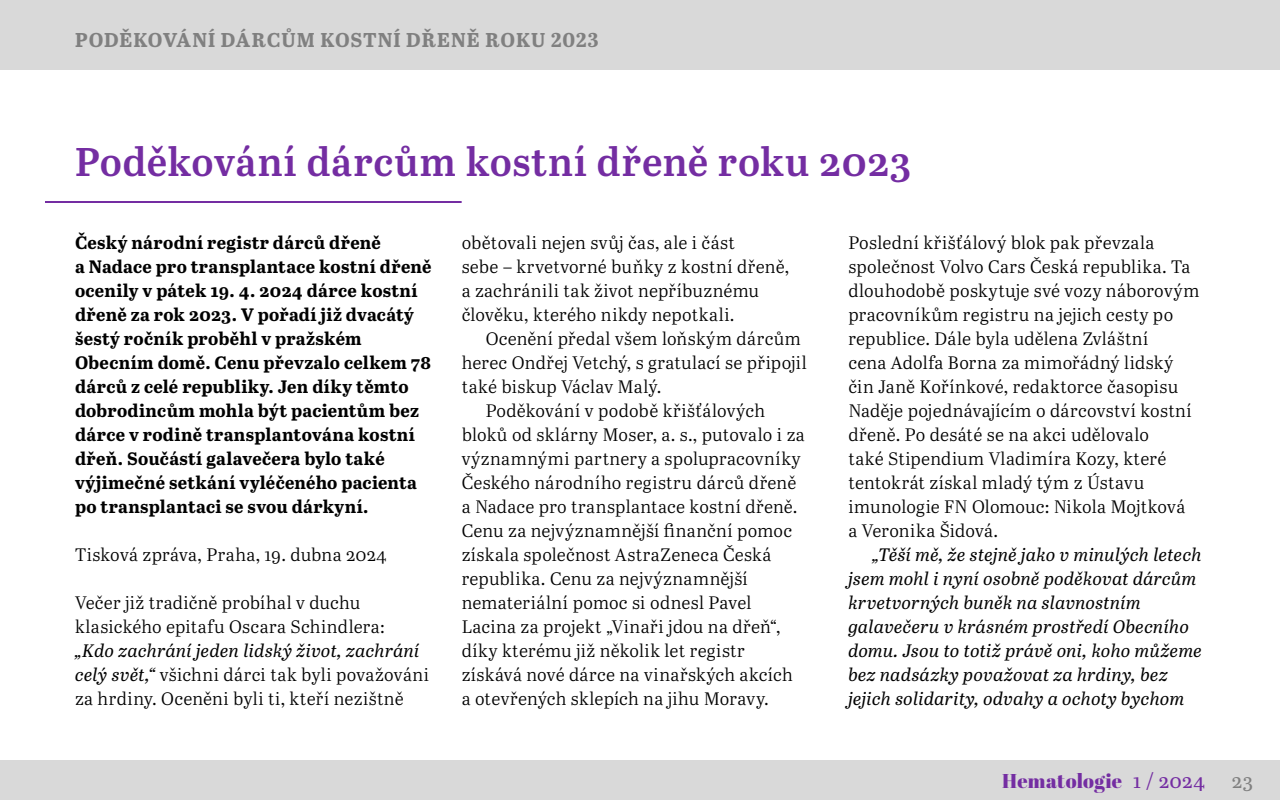
<style>
.page{position:relative;width:1280px;height:800px;background:#fff}
.page>*{position:absolute;margin:0;border:0;box-sizing:border-box;transform-origin:0 0}
.nadpis{font:600 40px "Abril Text";letter-spacing:.015em;color:#742da2}
.zahlavi{font:700 20px "Abril Text";letter-spacing:.045em;color:#808080}
.t1{font:20px "Abril Fatface";letter-spacing:.015em;color:#742da2}
.t2{font:20px "Abril Text";color:#808080}
.text{font:18px/24px "Abril Text Lt";letter-spacing:.015em;color:#000}
.text_souhrn{font:700 18px/24px "Abril Text";letter-spacing:.015em;color:#000}
.text_prvni{font:18px/24px "Abril Text Lt";letter-spacing:.015em;color:#000}
.text-2{font:italic 18px/24px "Abril Text";letter-spacing:.015em;color:#000}
.s1{font-family:"Abril Text";font-style:italic}
.s2{font-family:"Abril Text"}
</style>
<div class="page">
<div style="left:0;top:760px;width:1280px;height:40px;background:#d9d9d9"></div>
<div style="left:0;top:0;width:1280px;height:70px;background:#d9d9d9"></div>
<hr style="left:45px;top:201px;width:417px;height:2px;background:#742da2">
<p class="zahlavi" style="left:75px;top:25px;width:525px">PODĚKOVÁNÍ DÁRCŮM KOSTNÍ DŘENĚ ROKU 2023</p>
<p class="nadpis" style="left:75px;top:133px;width:837px">Poděkování dárcům kostní dřeně roku 2023</p>
<p class="text_souhrn" style="left:75px;top:230px;width:358px">Český národní registr dárců dřeně<br>a Nadace pro transplantace kostní dřeně ocenily v pátek 19. 4. 2024 dárce kostní dřeně za rok 2023. V pořadí již dvacátý šestý ročník proběhl v pražském Obecním domě. Cenu převzalo celkem 78 dárců z celé republiky. Jen díky těmto dobrodincům mohla být pacientům bez dárce v rodině transplantována kostní dřeň. Součástí galavečera bylo také výjimečné setkání vyléčeného pacienta po transplantaci se svou dárkyní.</p>
<p class="text_prvni" style="left:75px;top:542px;width:313px">Tisková zpráva, Praha, 19. dubna 2024</p>
<p class="text_prvni" style="left:75px;top:590px;width:356px">Večer již tradičně probíhal v duchu klasického epitafu Oscara Schindlera:<br><span class="s1">„Kdo zachrání jeden lidský život, zachrání celý svět,“</span> všichni dárci tak byli považováni za hrdiny. Oceněni byli ti, kteří nezištně</p>
<p class="text_prvni" style="left:462px;top:230px;width:329px">obětovali nejen svůj čas, ale i část<br>sebe – krvetvorné buňky z kostní dřeně, a zachránili tak život nepříbuznému člověku, kterého nikdy nepotkali.</p>
<p class="text" style="left:462px;top:326px;width:347px;text-indent:24px">Ocenění předal všem loňským dárcům herec Ondřej Vetchý, s gratulací se připojil také biskup Václav Malý.</p>
<p class="text" style="left:462px;top:398px;width:345px;text-indent:24px">Poděkování v podobě křišťálových bloků od sklárny Moser, a. s., putovalo i za významnými partnery a spolupracovníky Českého národního registru dárců dřeně a Nadace pro transplantace kostní dřeně.<br>Cenu za nejvýznamnější finanční pomoc získala společnost AstraZeneca Česká republika. Cenu za nejvýznamnější nemateriální pomoc si odnesl Pavel Lacina za projekt „Vinaři jdou na dřeň“, díky kterému již několik let registr získává nové dárce na vinařských akcích a otevřených sklepích na jihu Moravy.</p>
<p class="text" style="left:848px;top:230px;width:353px">Poslední křišťálový blok pak převzala společnost Volvo Cars Česká republika. Ta dlouhodobě poskytuje své vozy náborovým pracovníkům registru na jejich cesty po republice. Dále byla udělena Zvláštní<br>cena Adolfa Borna za mimořádný lidský čin Janě Kořínkové, redaktorce časopisu Naděje pojednávajícím o dárcovství kostní dřeně. Po desáté se na akci udělovalo<br>také Stipendium Vladimíra Kozy, které tentokrát získal mladý tým z Ústavu imunologie FN Olomouc: Nikola Mojtková<br>a Veronika Šidová.</p>
<p class="text-2" style="left:848px;top:542px;width:355px;text-indent:24px">„Těší mě, že stejně jako v minulých letech jsem mohl i nyní osobně poděkovat dárcům krvetvorných buněk na slavnostním galavečeru v krásném prostředí Obecního domu. Jsou to totiž právě oni, koho můžeme bez nadsázky považovat za hrdiny, bez jejich solidarity, odvahy a ochoty bychom</p>
<p class="t1" style="left:1002px;top:767px;width:204px">Hematologie <span class="s2">1 / 2024</span></p>
<p class="t2" style="left:1232px;top:766px;width:23px">23</p>
</div>
